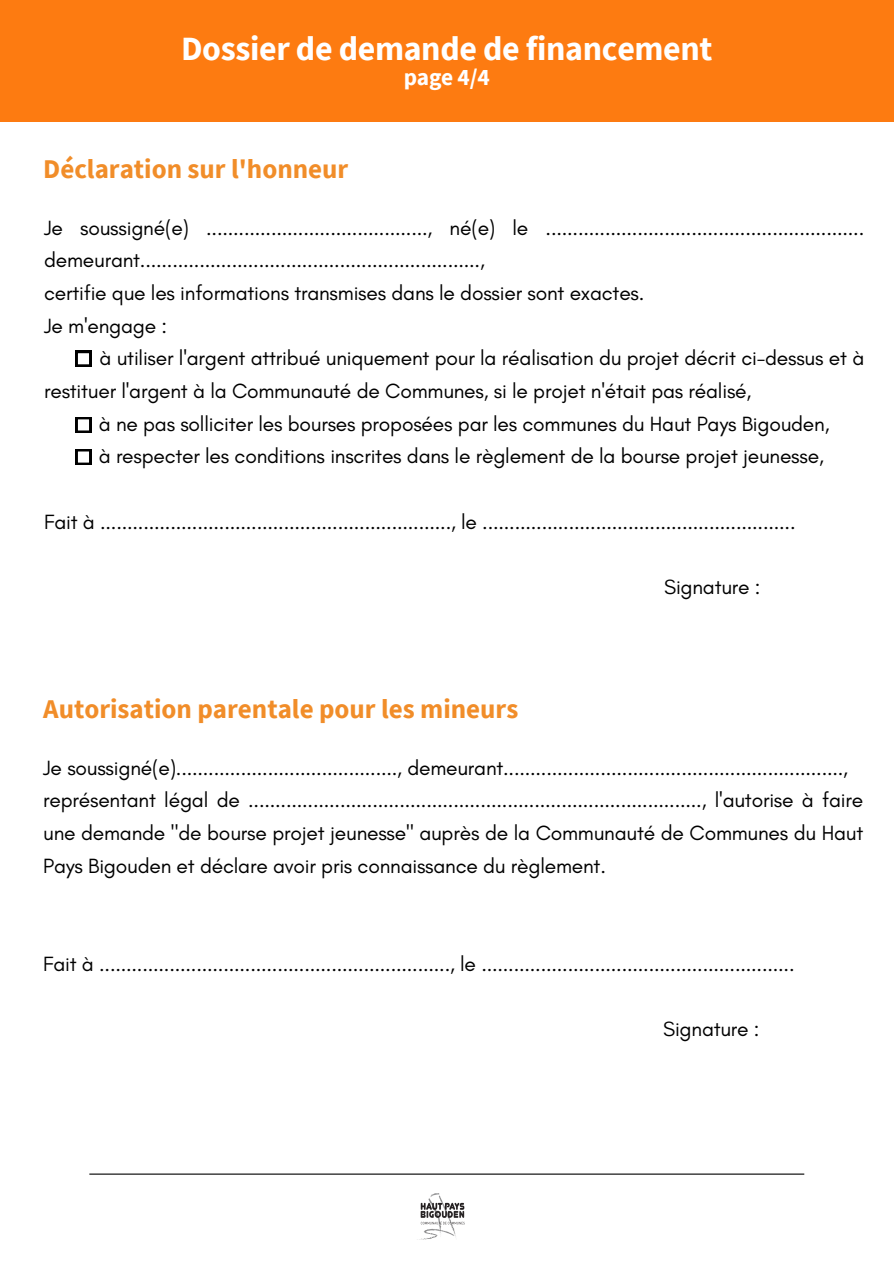
<style>
.page{position:relative;width:894px;height:1264px;background:#fff}
.page>*{position:absolute;margin:0;border:0;box-sizing:border-box;transform-origin:0 0}
.t1{font:700 33.9px "Source Sans Pro";letter-spacing:-.01em;color:#fff}
.t2{font:700 27px "Source Sans Pro";color:#f18d29}
.t3{font:700 23.4px "Source Sans Pro";color:#fff}
.t4{font:21px/32.7px "Glacial Indifference";letter-spacing:-.01em;color:#000}
</style>
<div class="page">
<svg style="left:76px;top:351px;width:15px;height:15px"></svg>
<svg style="left:76px;top:417px;width:15px;height:16px"></svg>
<svg style="left:76px;top:449px;width:15px;height:16px"></svg>
<img style="left:420px;top:1193px;width:45px;height:46px">
<hr style="left:89px;top:1173px;width:715px;height:1px;background:#000">
<div style="left:0;top:0;width:893px;height:122px;background:#fd7b11"></div>
<p class="t1" style="left:181px;top:27px;width:533px">Dossier de demande de financement</p>
<p class="t3" style="left:403px;top:62px;width:88px">page 4/4</p>
<h1 class="t2" style="left:43px;top:151px;width:306px">Déclaration sur l'honneur</h1>
<h2 class="t4" style="left:44px;top:211px;width:821px">Je soussigné(e) ........................................., né(e) le ........................................................... demeurant...............................................................,</h2>
<p class="t4" style="left:44px;top:276px;width:601px">certifie que les informations transmises dans le dossier sont exactes.</p>
<p class="t4" style="left:44px;top:309px;width:124px">Je m'engage :</p>
<p class="t4" style="left:44px;top:341px;width:821px;text-indent:55px">à utiliser l'argent attribué uniquement pour la réalisation du projet décrit ci-dessus et à restituer l'argent à la Communauté de Communes, si le projet n'était pas réalisé,</p>
<p class="t4" style="left:99px;top:407px;width:732px">à ne pas solliciter les bourses proposées par les communes du Haut Pays Bigouden,</p>
<p class="t4" style="left:99px;top:439px;width:726px">à respecter les conditions inscrites dans le règlement de la bourse projet jeunesse,</p>
<p class="t4" style="left:44px;top:505px;width:752px">Fait à ................................................................., le ..........................................................</p>
<p class="t4" style="left:664px;top:570px;width:98px">Signature :</p>
<p class="t2" style="left:43px;top:691px;width:476px">Autorisation parentale pour les mineurs</p>
<h2 class="t4" style="left:43px;top:751px;width:806px">Je soussigné(e)........................................., demeurant...............................................................,</h2>
<p class="t4" style="left:43px;top:783px;width:821px;text-align:justify">représentant légal de ...................................................................................., l'autorise à faire une demande "de bourse projet jeunesse" auprès de la Communauté de Communes du Haut Pays Bigouden et déclare avoir pris connaissance du règlement.</p>
<p class="t4" style="left:43px;top:946px;width:752px">Fait à ................................................................., le ..........................................................</p>
<p class="t4" style="left:663px;top:1012px;width:98px">Signature :</p>
</div>
